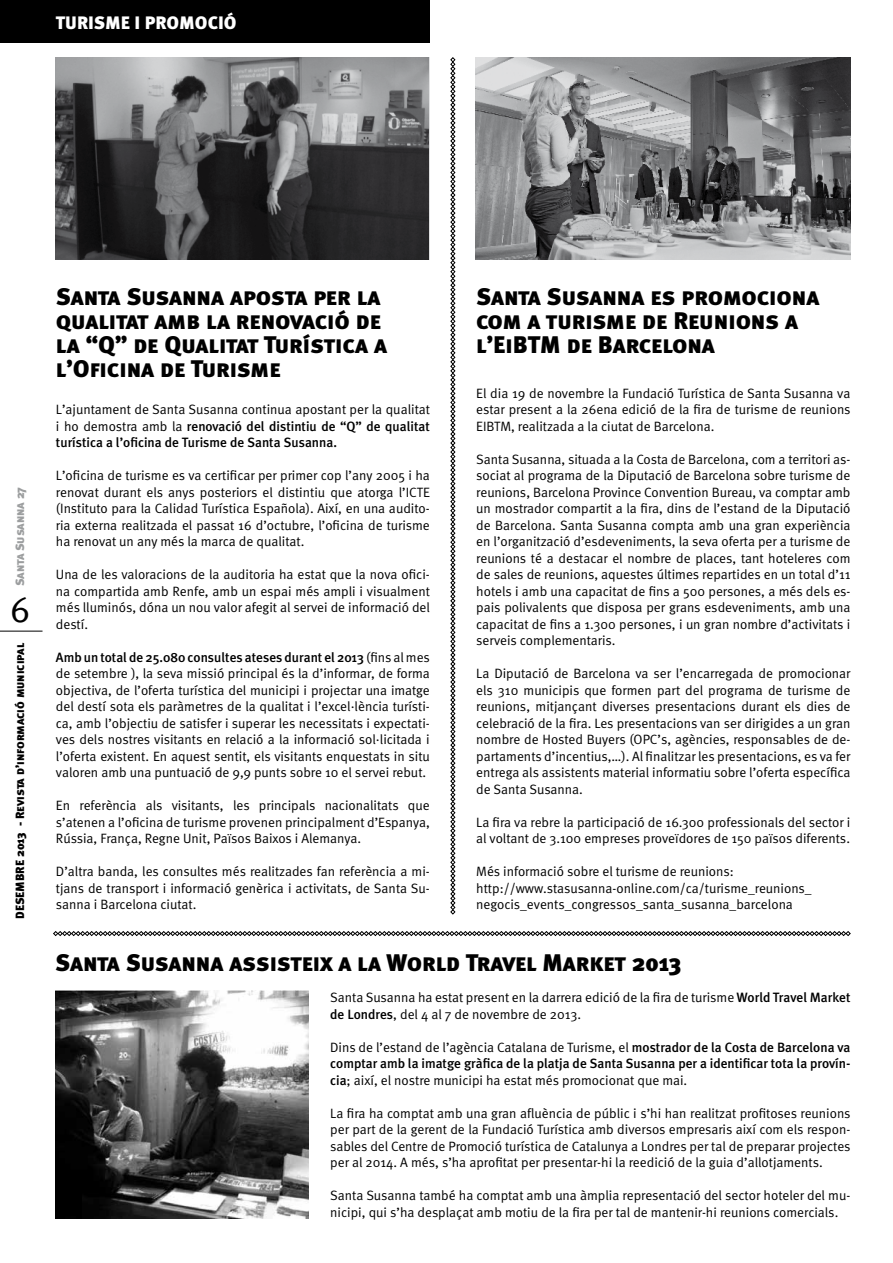
<style>
.page{position:relative;width:893px;height:1263px;background:#fff}
.page>*{position:absolute;margin:0;border:0;box-sizing:border-box;transform-origin:0 0}
.t1{font:36px "Meta Plus Normal Caps";color:#000}
.t2{font:24px/24px "Meta Black Caps";letter-spacing:-.005em;color:#000}
.t3{font:18px "Meta Black Caps";color:#fff}
.t4{font:13.5px/16.5px "Meta Normal";color:#000;text-align:justify}
.t5{font:500 13.5px/16.5px "Meta Plus";color:#000}
.t6{font:12px "Meta Black Caps";color:#000}
.t7{font:12px "Meta Black Caps";letter-spacing:-.015em;color:#9c9e9f}
.s1{font-family:"Meta Normal";font-weight:400}
.s2{font-family:"Meta Plus";font-weight:500}
</style>
<div class="page">
<hr style="left:0;top:631px;width:43px;height:1px;background:#000">
<div style="left:0;top:0;width:430px;height:43px;background:#000"></div>
<svg style="left:53px;top:931px;width:798px;height:5px"></svg>
<svg style="left:450px;top:57px;width:5px;height:857px"></svg>
<img style="left:55px;top:991px;width:253px;height:227px">
<img style="left:55px;top:57px;width:375px;height:202px">
<img style="left:476px;top:57px;width:374px;height:202px">
<h3 class="t3" style="left:56px;top:12px;width:182px">TURISME I PROMOCIÓ</h3>
<p class="t7" style="left:13px;top:586px;width:101px;rotate:-90deg">Santa Susanna 27</p>
<h1 class="t1" style="left:11px;top:588px;width:21px">6</h1>
<p class="t6" style="left:13px;top:919px;width:277px;rotate:-90deg">DESEMBRE 2013 - Revista d’informació municipal</p>
<h2 class="t2" style="left:56px;top:285px;width:332px">Santa Susanna aposta per la qualitat amb la renovació de la “Q” de Qualitat Turística a l’Oficina de Turisme</h2>
<h2 class="t2" style="left:476px;top:285px;width:345px">Santa Susanna es promociona com a turisme de Reunions a l’EiBTM de Barcelona</h2>
<p class="t4" style="left:476px;top:385px;width:376px">El dia 19 de novembre la Fundació Turística de Santa Susanna va estar present a la 26ena edició de la fira de turisme de reunions EIBTM, realitzada a la ciutat de Barcelona.</p>
<p class="t4" style="left:476px;top:451px;width:376px">Santa Susanna, situada a la Costa de Barcelona, com a territori as&shy;sociat al programa de la Diputació de Barcelona sobre turisme de reunions, Barcelona Province Convention Bureau, va comptar amb un mostrador compartit a la fira, dins de l’estand de la Diputació de Barcelona. Santa Susanna compta amb una gran experiència en l’organització d’esdeveniments, la seva oferta per a turisme de reunions té a destacar el nombre de places, tant hoteleres com de sales de reunions, aquestes últimes repartides en un total d’11 hotels i amb una capacitat de fins a 500 persones, a més dels es&shy;pais polivalents que disposa per grans esdeveniments, amb una capacitat de fins a 1.300 persones, i un gran nombre d’activitats i serveis complementaris.</p>
<p class="t4" style="left:476px;top:665px;width:376px">La Diputació de Barcelona va ser l’encarregada de promocionar els 310 municipis que formen part del programa de turisme de reunions, mitjançant diverses presentacions durant els dies de celebració de la fira. Les presentacions van ser dirigides a un gran nombre de Hosted Buyers (OPC’s, agències, responsables de de&shy;partaments d’incentius,…). Al finalitzar les presentacions, es va fer entrega als assistents material informatiu sobre l’oferta específica de Santa Susanna.</p>
<p class="t4" style="left:476px;top:813px;width:376px">La fira va rebre la participació de 16.300 professionals del sector i al voltant de 3.100 empreses proveïdores de 150 països diferents.</p>
<p class="t4" style="left:476px;top:863px;width:337px;text-align:left">Més informació sobre el turisme de reunions: http://www.stasusanna-online.com/ca/turisme_reunions_ negocis_events_congressos_santa_susanna_barcelona</p>
<p class="t4" style="left:56px;top:401px;width:375px">L’ajuntament de Santa Susanna continua apostant per la qualitat</p>
<p class="t5" style="left:56px;top:418px;width:375px"><span class="s1">i ho demostra amb la</span> renovació del distintiu de “Q” de qualitat turística a l’oficina de Turisme de Santa Susanna.</p>
<p class="t4" style="left:56px;top:467px;width:375px">L’oficina de turisme es va certificar per primer cop l’any 2005 i ha renovat durant els anys posteriors el distintiu que atorga l’ICTE (Instituto para la Calidad Turística Española). Així, en una audito&shy;ria externa realitzada el passat 16 d’octubre, l’oficina de turisme ha renovat un any més la marca de qualitat.</p>
<p class="t4" style="left:56px;top:566px;width:375px">Una de les valoracions de la auditoria ha estat que la nova ofici&shy;na compartida amb Renfe, amb un espai més ampli i visualment més lluminós, dóna un nou valor afegit al servei de informació del destí.</p>
<p class="t5" style="left:56px;top:649px;width:375px">Amb un total de 25.080 consultes ateses durant el 2013 <span class="s1">(fins al mes</span></p>
<p class="t4" style="left:56px;top:665px;width:375px">de setembre ), la seva missió principal és la d’informar, de forma objectiva, de l’oferta turística del municipi i projectar una imatge del destí sota els paràmetres de la qualitat i l’excel·lència turísti&shy;ca, amb l’objectiu de satisfer i superar les necessitats i expectati&shy;ves dels nostres visitants en relació a la informació sol·licitada i l’oferta existent. En aquest sentit, els visitants enquestats in situ valoren amb una puntuació de 9,9 punts sobre 10 el servei rebut.</p>
<p class="t4" style="left:56px;top:797px;width:375px">En referència als visitants, les principals nacionalitats que s’atenen a l’oficina de turisme provenen principalment d’Espanya, Rússia, França, Regne Unit, Països Baixos i Alemanya.</p>
<p class="t4" style="left:56px;top:863px;width:375px">D’altra banda, les consultes més realitzades fan referència a mi&shy;tjans de transport i informació genèrica i activitats, de Santa Su&shy;sanna i Barcelona ciutat.</p>
<h2 class="t2" style="left:55px;top:950px;width:627px">Santa Susanna assisteix a la World Travel Market 2013</h2>
<p class="t4" style="left:330px;top:989px;width:522px">Santa Susanna ha estat present en la darrera edició de la fira de turisme <span class="s2">World Travel Market de Londres</span>, del 4 al 7 de novembre de 2013.</p>
<p class="t4" style="left:330px;top:1038px;width:522px">Dins de l’estand de l’agència Catalana de Turisme, el <span class="s2">mostrador de la Costa de Barcelona va</span></p>
<p class="t5" style="left:330px;top:1055px;width:522px">comptar amb la imatge gràfica de la platja de Santa Susanna per a identificar tota la provín-</p>
<p class="t4" style="left:330px;top:1071px;width:359px"><span class="s2">cia</span>; així, el nostre municipi ha estat més promocionat que mai.</p>
<p class="t4" style="left:330px;top:1104px;width:522px">La fira ha comptat amb una gran afluència de públic i s’hi han realitzat profitoses reunions per part de la gerent de la Fundació Turística amb diversos empresaris així com els respon&shy;sables del Centre de Promoció turística de Catalunya a Londres per tal de preparar projectes per al 2014. A més, s’ha aprofitat per presentar-hi la reedició de la guia d’allotjaments.</p>
<p class="t4" style="left:330px;top:1187px;width:522px">Santa Susanna també ha comptat amb una àmplia representació del sector hoteler del mu&shy;nicipi, qui s’ha desplaçat amb motiu de la fira per tal de mantenir-hi reunions comercials.</p>
</div>
